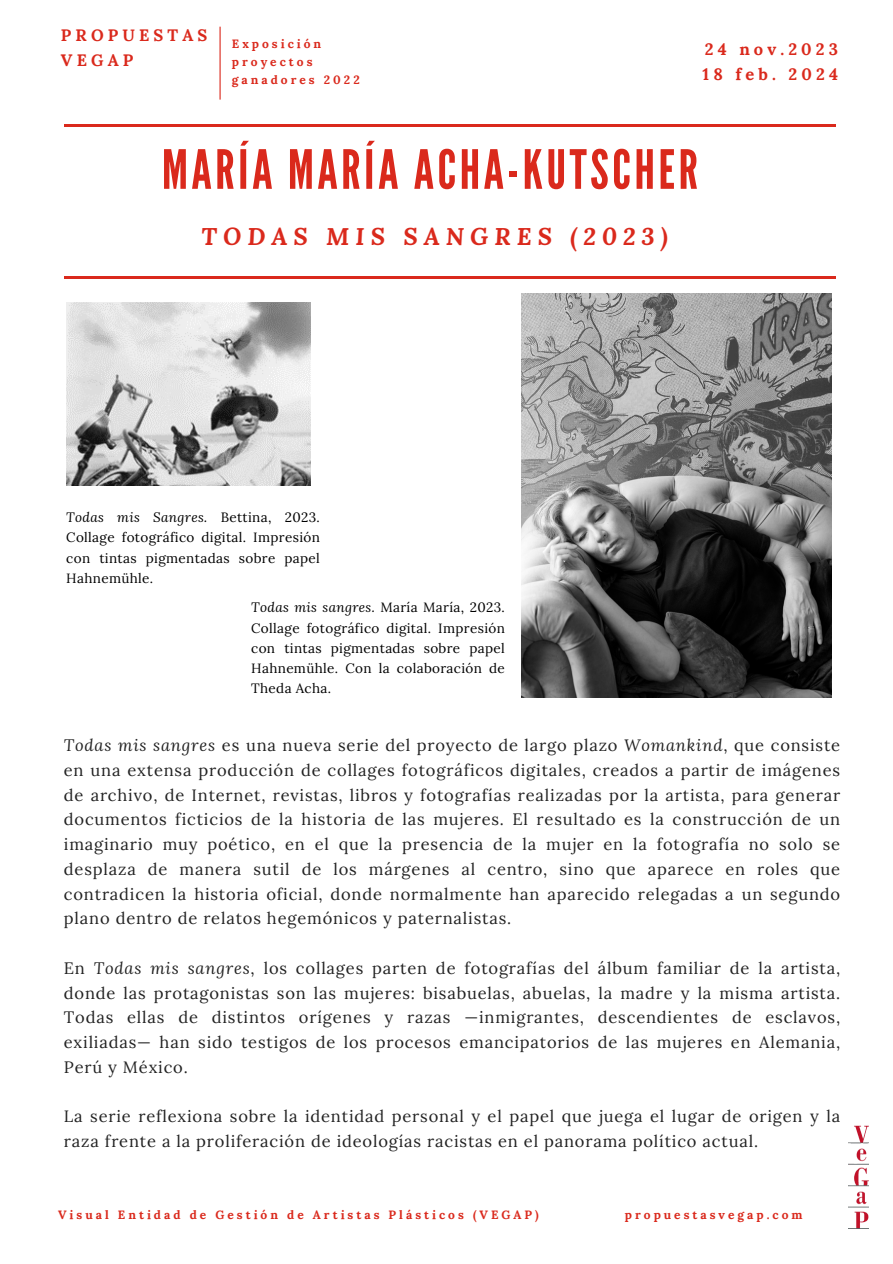
<style>
.page{position:relative;width:893px;height:1264px;background:#fff}
.page>*{position:absolute;margin:0;border:0;box-sizing:border-box;transform-origin:0 0}
.t1{font:54px "League Gothic";letter-spacing:.065em;color:#da291c}
.t2{font:italic 700 24px "Lora";letter-spacing:.25em;color:#da291c}
.t3{font:16.5px/24.8px "Lora";letter-spacing:.05em;color:#222;text-align:justify}
.t4{font:700 16.5px "Lora";letter-spacing:.25em;color:#da291c}
.t5{font:13.5px/20.2px "Lora";letter-spacing:.025em;color:#000;text-align:justify}
.t6{font:700 12px/18px "Lora";letter-spacing:.25em;color:#da291c}
.s1{font-style:italic}
</style>
<div class="page">
<img style="left:66px;top:302px;width:244px;height:184px">
<hr style="left:64px;top:124px;width:771px;height:3px;background:#da291c">
<hr style="left:64px;top:276px;width:771px;height:2px;background:#da291c">
<hr style="left:219px;top:27px;width:2px;height:73px;background:#da291c">
<img style="left:521px;top:293px;width:310px;height:405px">
<img style="left:848px;top:1125px;width:20px;height:103px">
<p class="t4" style="left:61px;top:24px;width:148px">PROPUESTAS</p>
<p class="t4" style="left:61px;top:49px;width:74px">VEGAP</p>
<p class="t6" style="left:232px;top:35px;width:129px">Exposición proyectos ganadores 2022</p>
<p class="t4" style="left:704px;top:39px;width:135px">24 nov.2023</p>
<p class="t4" style="left:702px;top:63px;width:137px">18 feb. 2024</p>
<p class="t1" style="left:162px;top:138px;width:537px">MARÍA MARÍA ACHA-KUTSCHER</p>
<p class="t2" style="left:201px;top:220px;width:467px">TODAS MIS SANGRES (2023)</p>
<p class="t5" style="left:66px;top:507px;width:255px"><span class="s1">Todas mis Sangres.</span> Bettina, 2023.<br>Collage fotográfico digital. Impresión con tintas pigmentadas sobre papel Hahnemühle.</p>
<p class="t5" style="left:251px;top:597px;width:255px"><span class="s1">Todas mis sangres.</span> María María, 2023.<br>Collage fotográfico digital. Impresión con tintas pigmentadas sobre papel Hahnemühle. Con la colaboración de Theda Acha.</p>
<p class="t3" style="left:64px;top:732px;width:777px"><span class="s1">Todas mis sangres</span> es una nueva serie del proyecto de largo plazo <span class="s1">Womankind</span>, que consiste en una extensa producción de collages fotográficos digitales, creados a partir de imágenes de archivo, de Internet, revistas, libros y fotografías realizadas por la artista, para generar documentos ficticios de la historia de las mujeres. El resultado es la construcción de un imaginario muy poético, en el que la presencia de la mujer en la fotografía no solo se desplaza de manera sutil de los márgenes al centro, sino que aparece en roles que contradicen la historia oficial, donde normalmente han aparecido relegadas a un segundo plano dentro de relatos hegemónicos y paternalistas.</p>
<p class="t3" style="left:64px;top:955px;width:777px">En <span class="s1">Todas mis sangres</span>, los collages parten de fotografías del álbum familiar de la artista, donde las protagonistas son las mujeres: bisabuelas, abuelas, la madre y la misma artista.<br>Todas ellas de distintos orígenes y razas —inmigrantes, descendientes de esclavos, exiliadas— han sido testigos de los procesos emancipatorios de las mujeres en Alemania, Perú y México.</p>
<p class="t3" style="left:64px;top:1103px;width:777px">La serie reflexiona sobre la identidad personal y el papel que juega el lugar de origen y la raza frente a la proliferación de ideologías racistas en el panorama político actual.</p>
<p class="t6" style="left:58px;top:1205px;width:482px">Visual Entidad de Gestión de Artistas Plásticos (VEGAP)</p>
<p class="t6" style="left:625px;top:1205px;width:179px">propuestasvegap.com</p>
</div>
